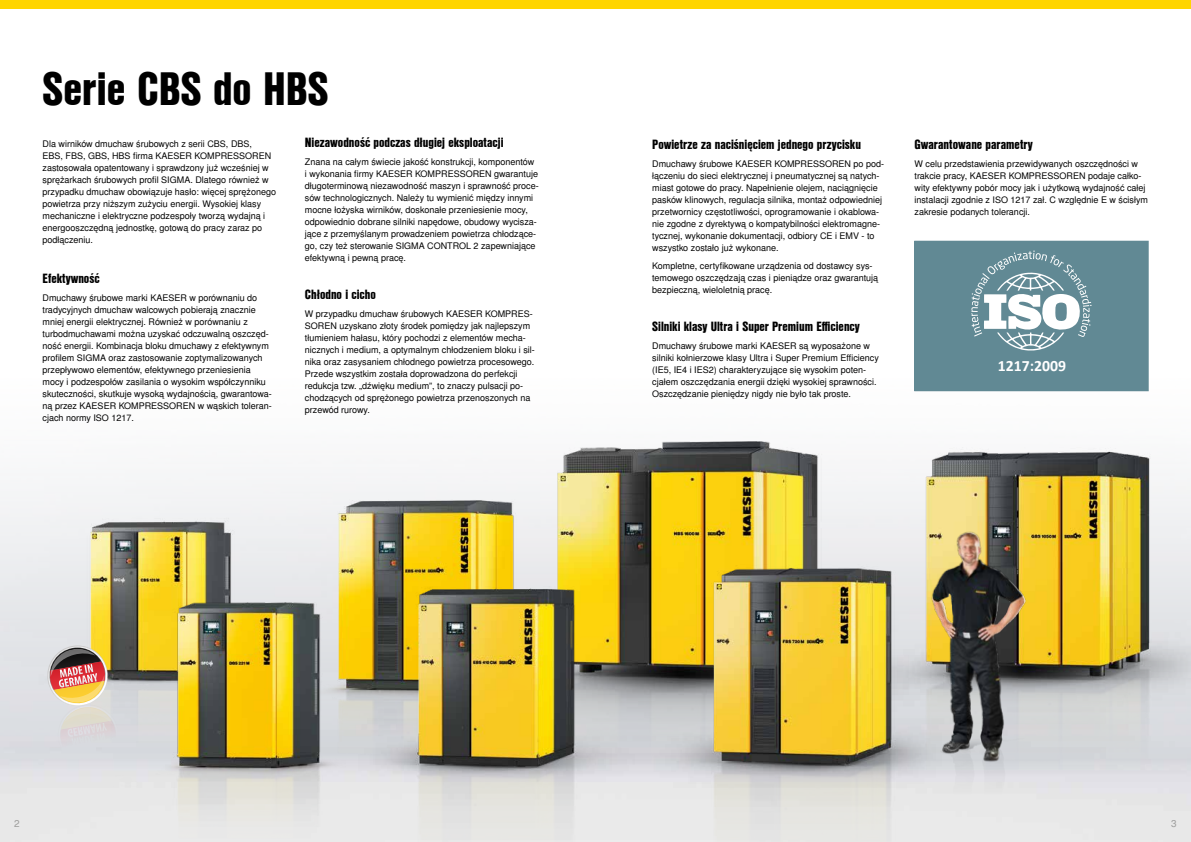
<style>
.page{position:relative;width:1191px;height:842px;background:#fff}
.page>*{position:absolute;margin:0;border:0;box-sizing:border-box;transform-origin:0 0}
.t1{font:45.5px "Nimbus San L Bla Con";color:#000}
.t2{font:700 15.8px "Calibri";color:#fff}
.t3{font:13px "Nimbus San L Bla Con";color:#000}
.t4{font:10px "Nimbus San L";color:#9d9d9c}
.t5{font:9px/12px "Nimbus San L";color:#000}
</style>
<div class="page">
<div style="left:0;top:0;width:1191px;height:9px;background:#ffd500"></div>
<div style="left:914px;top:241px;width:234px;height:150px;background:#618994"></div>
<svg style="left:971px;top:250px;width:120px;height:101px"></svg>
<img style="left:1004px;top:418px;width:187px;height:402px">
<img style="left:596px;top:413px;width:408px;height:151px">
<img style="left:269px;top:413px;width:327px;height:151px">
<img style="left:0;top:485px;width:105px;height:307px">
<img style="left:105px;top:448px;width:266px;height:394px">
<img style="left:638px;top:473px;width:336px;height:369px">
<img style="left:302px;top:564px;width:373px;height:278px">
<img style="left:884px;top:511px;width:172px;height:256px">
<img style="left:887px;top:732px;width:170px;height:110px">
<svg style="left:45px;top:645px;width:76px;height:122px;background:#ccbaac"></svg>
<h1 class="t1" style="left:43px;top:54px;width:287px">Serie CBS do HBS</h1>
<p class="t5" style="left:43px;top:138px;width:235px">Dla wirników dmuchaw śrubowych z serii CBS, DBS,<br>EBS, FBS, GBS, HBS firma KAESER KOMPRESSOREN zastosowała opatentowany i sprawdzony już wcześniej w sprężarkach śrubowych profil SIGMA. Dlatego również w przypadku dmuchaw obowiązuje hasło: więcej sprężonego powietrza przy niższym zużyciu energii. Wysokiej klasy mechaniczne i elektryczne podzespoły tworzą wydajną i energooszczędną jednostkę, gotową do pracy zaraz po podłączeniu.</p>
<h3 class="t3" style="left:43px;top:268px;width:59px">Efektywność</h3>
<p class="t5" style="left:43px;top:292px;width:231px">Dmuchawy śrubowe marki KAESER w porównaniu do tradycyjnych dmuchaw walcowych pobierają znacznie mniej energii elektrycznej. Również w porównaniu z turbodmuchawami można uzyskać odczuwalną oszczęd&shy;ność energii. Kombinacja bloku dmuchawy z efektywnym profilem SIGMA oraz zastosowanie zoptymalizowanych przepływowo elementów, efektywnego przeniesienia mocy i podzespołów zasilania o wysokim współczynniku skuteczności, skutkuje wysoką wydajnością, gwarantowa&shy;ną przez KAESER KOMPRESSOREN w wąskich toleran&shy;cjach normy ISO 1217.</p>
<h3 class="t3" style="left:305px;top:132px;width:200px">Niezawodność podczas długiej eksploatacji</h3>
<p class="t5" style="left:305px;top:156px;width:235px">Znana na całym świecie jakość konstrukcji, komponentów<br>i wykonania firmy KAESER KOMPRESSOREN gwarantuje długoterminową niezawodność maszyn i sprawność proce&shy;sów technologicznych. Należy tu wymienić między innymi mocne łożyska wirników, doskonałe przeniesienie mocy, odpowiednio dobrane silniki napędowe, obudowy wycisza&shy;jące z przemyślanym prowadzeniem powietrza chłodzące&shy;go, czy też sterowanie SIGMA CONTROL 2 zapewniające efektywną i pewną pracę.</p>
<h3 class="t3" style="left:305px;top:284px;width:73px">Chłodno i cicho</h3>
<p class="t5" style="left:305px;top:308px;width:231px">W przypadku dmuchaw śrubowych KAESER KOMPRES-SOREN uzyskano złoty środek pomiędzy jak najlepszym tłumieniem hałasu, który pochodzi z elementów mecha&shy;nicznych i medium, a optymalnym chłodzeniem bloku i sil&shy;nika oraz zasysaniem chłodnego powietrza procesowego.<br>Przede wszystkim została doprowadzona do perfekcji redukcja tzw. „dźwięku medium”, to znaczy pulsacji po&shy;chodzących od sprężonego powietrza przenoszonych na przewód rurowy.</p>
<h3 class="t3" style="left:652px;top:134px;width:210px">Powietrze za naciśnięciem jednego przycisku</h3>
<p class="t5" style="left:652px;top:158px;width:233px">Dmuchawy śrubowe KAESER KOMPRESSOREN po pod&shy;łączeniu do sieci elektrycznej i pneumatycznej są natych&shy;miast gotowe do pracy. Napełnienie olejem, naciągnięcie pasków klinowych, regulacja silnika, montaż odpowiedniej przetwornicy częstotliwości, oprogramowanie i okablowa&shy;nie zgodne z dyrektywą o kompatybilności elektromagne&shy;tycznej, wykonanie dokumentacji, odbiory CE i EMV - to wszystko zostało już wykonane.</p>
<p class="t5" style="left:652px;top:260px;width:228px">Kompletne, certyfikowane urządzenia od dostawcy sys&shy;temowego oszczędzają czas i pieniądze oraz gwarantują bezpieczną, wieloletnią pracę.</p>
<h3 class="t3" style="left:652px;top:316px;width:209px">Silniki klasy Ultra i Super Premium Efficiency</h3>
<p class="t5" style="left:652px;top:340px;width:228px">Dmuchawy śrubowe marki KAESER są wyposażone w silniki kołnierzowe klasy Ultra i Super Premium Efficiency (IE5, IE4 i IES2) charakteryzujące się wysokim poten&shy;cjałem oszczędzania energii dzięki wysokiej sprawności.<br>Oszczędzanie pieniędzy nigdy nie było tak proste.</p>
<h3 class="t3" style="left:914px;top:134px;width:120px">Gwarantowane parametry</h3>
<p class="t5" style="left:914px;top:158px;width:235px">W celu przedstawienia przewidywanych oszczędności w trakcie pracy, KAESER KOMPRESSOREN podaje całko&shy;wity efektywny pobór mocy jak i użytkową wydajność całej instalacji zgodnie z ISO 1217 zał. C względnie E w ścisłym zakresie podanych tolerancji.</p>
<h2 class="t2" style="left:997px;top:356px;width:70px">1217:2009</h2>
<p class="t4" style="left:14px;top:817px;width:7px">2</p>
<p class="t4" style="left:1171px;top:817px;width:7px">3</p>
</div>
